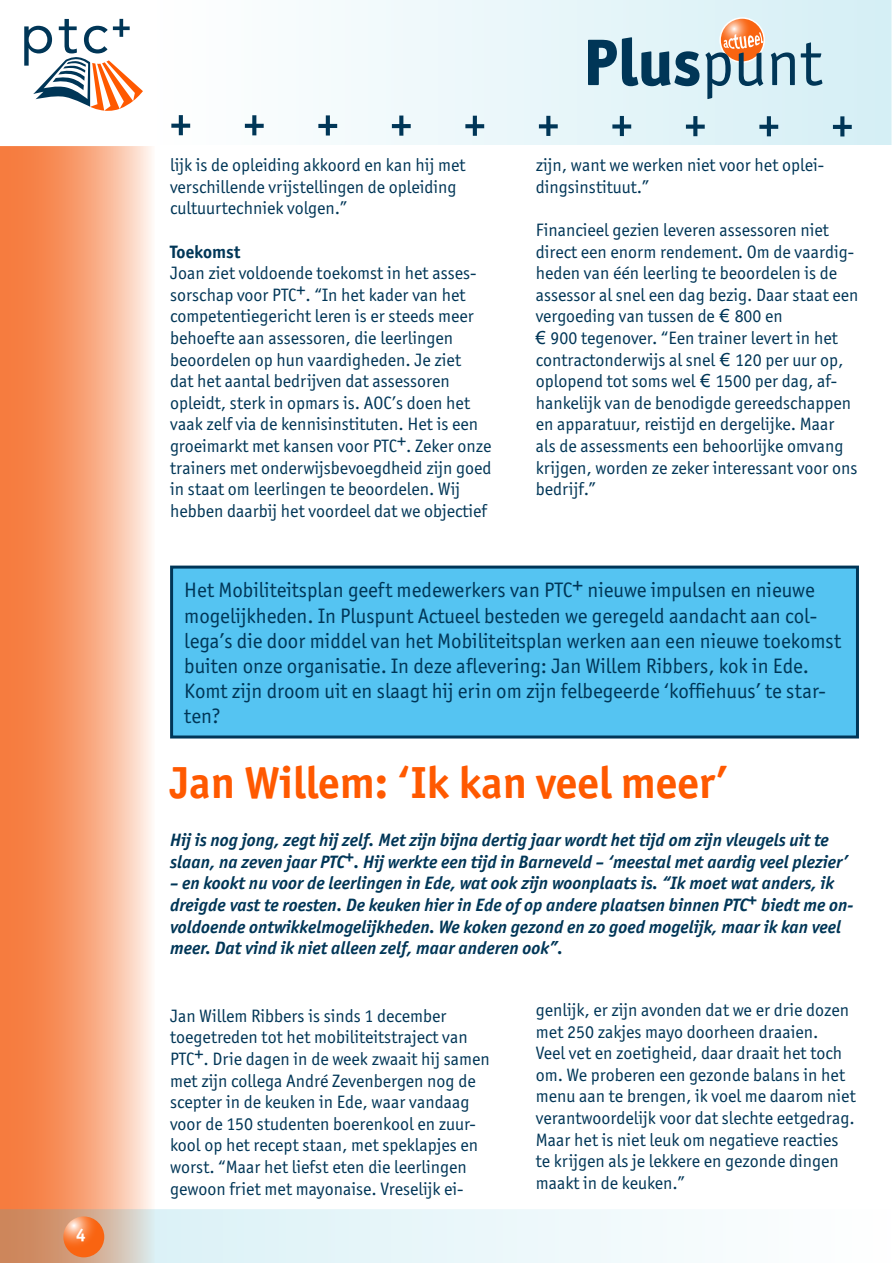
<style>
.page{position:relative;width:893px;height:1263px;background:#fff}
.page>*{position:absolute;margin:0;border:0;box-sizing:border-box;transform-origin:0 0}
.Alineastijl_1{font:700 45px "Officina Sans ITC";color:#ff5900}
.Alineastijl_1-2{font:21px/25.2px "Officina Sans ITC";color:#003657}
.Alineastijl_1-3{font:18px/21.6px "Officina Sans ITC";color:#003657}
.Alineastijl_1-4{font:italic 700 18px/21.6px "Officina Sans ITC";color:#003657}
.Alineastijl_1-5{font:700 18px "Officina Sans ITC";color:#003657}
.t1{font:700 18px "Officina Sans ITC";color:#fff}
.s1{font-family:"Arial"}
</style>
<div class="page">
<div style="left:153px;top:0;width:738px;height:145px;background:linear-gradient(to right,#fff,#d5eff5)"></div>
<svg style="left:720px;top:18px;width:44px;height:44px"></svg>
<div style="left:719px;top:17px;width:46px;height:46px;border:2px solid #fff;border-radius:50%"></div>
<svg style="left:171px;top:115px;width:19px;height:20px"></svg>
<svg style="left:245px;top:115px;width:19px;height:20px"></svg>
<svg style="left:318px;top:115px;width:19px;height:21px"></svg>
<svg style="left:392px;top:116px;width:19px;height:20px"></svg>
<svg style="left:465px;top:116px;width:19px;height:20px"></svg>
<svg style="left:539px;top:116px;width:19px;height:20px"></svg>
<svg style="left:612px;top:116px;width:19px;height:20px"></svg>
<svg style="left:686px;top:116px;width:19px;height:20px"></svg>
<svg style="left:759px;top:116px;width:19px;height:20px"></svg>
<svg style="left:833px;top:116px;width:19px;height:20px"></svg>
<svg style="left:0;top:146px;width:152px;height:1063px;background:#f8a176"></svg>
<svg style="left:0;top:1209px;width:684px;height:54px"></svg>
<svg style="left:24px;top:19px;width:119px;height:92px"></svg>
<svg style="left:63px;top:1216px;width:41px;height:41px"></svg>
<div style="left:172px;top:567px;width:685px;height:170px;background:#55c4f2"></div>
<div style="left:170px;top:566px;width:689px;height:172px;border:3px solid #003657"></div>
<div style="left:588px;top:36px;width:111px;height:50px;background:#e3f4f8"></div>
<svg style="left:705px;top:32px;width:59px;height:67px;background:#e6d7ca"></svg>
<svg style="left:771px;top:52px;width:24px;height:33px"></svg>
<svg style="left:801px;top:42px;width:21px;height:44px"></svg>
<p class="t1" style="left:76px;top:1224px;width:11px">4</p>
<p class="Alineastijl_1-3" style="left:170px;top:154px;width:297px">lijk is de opleiding akkoord en kan hij met verschillende vrijstellingen de opleiding cultuurtechniek volgen.”</p>
<p class="Alineastijl_1-5" style="left:170px;top:240px;width:72px">Toekomst</p>
<p class="Alineastijl_1-3" style="left:170px;top:262px;width:323px">Joan ziet voldoende toekomst in het asses&shy;sorschap voor PTC+. “In het kader van het competentiegericht leren is er steeds meer behoefte aan assessoren, die leerlingen beoordelen op hun vaardigheden. Je ziet<br>dat het aantal bedrijven dat assessoren opleidt, sterk in opmars is. AOC’s doen het vaak zelf via de kennisinstituten. Het is een groeimarkt met kansen voor PTC+. Zeker onze trainers met onderwijsbevoegdheid zijn goed in staat om leerlingen te beoordelen. Wij hebben daarbij het voordeel dat we objectief</p>
<p class="Alineastijl_1-3" style="left:536px;top:154px;width:290px">zijn, want we werken niet voor het oplei&shy;dingsinstituut.”</p>
<p class="Alineastijl_1-3" style="left:536px;top:219px;width:324px">Financieel gezien leveren assessoren niet direct een enorm rendement. Om de vaardig&shy;heden van één leerling te beoordelen is de assessor al snel een dag bezig. Daar staat een vergoeding van tussen de <span class="s1">€</span> 800 en</p>
<p class="Alineastijl_1-3" style="left:536px;top:327px;width:323px"><span class="s1">€</span> 900 tegenover. “Een trainer levert in het contractonderwijs al snel <span class="s1">€</span> 120 per uur op, oplopend tot soms wel <span class="s1">€</span> 1500 per dag, af&shy;hankelijk van de benodigde gereedschappen en apparatuur, reistijd en dergelijke. Maar als de assessments een behoorlijke omvang krijgen, worden ze zeker interessant voor ons bedrijf.”</p>
<p class="Alineastijl_1-2" style="left:184px;top:577px;width:658px">Het Mobiliteitsplan geeft medewerkers van PTC+ nieuwe impulsen en nieuwe mogelijkheden. In Pluspunt Actueel besteden we geregeld aandacht aan col&shy;lega’s die door middel van het Mobiliteitsplan werken aan een nieuwe toekomst buiten onze organisatie. In deze aflevering: Jan Willem Ribbers, kok in Ede.<br>Komt zijn droom uit en slaagt hij erin om zijn felbegeerde ‘koffiehuus’ te star&shy;ten?</p>
<p class="Alineastijl_1" style="left:170px;top:755px;width:560px">Jan Willem: ‘Ik kan veel meer’</p>
<p class="Alineastijl_1-4" style="left:170px;top:829px;width:680px">Hij is nog jong, zegt hij zelf. Met zijn bijna dertig jaar wordt het tijd om zijn vleugels uit te slaan, na zeven jaar PTC+. Hij werkte een tijd in Barneveld – ‘meestal met aardig veel plezier’</p>
<p class="Alineastijl_1-4" style="left:170px;top:872px;width:685px">– en kookt nu voor de leerlingen in Ede, wat ook zijn woonplaats is. “Ik moet wat anders, ik dreigde vast te roesten. De keuken hier in Ede of op andere plaatsen binnen PTC+ biedt me on&shy;voldoende ontwikkelmogelijkheden. We koken gezond en zo goed mogelijk, maar ik kan veel meer. Dat vind ik niet alleen zelf, maar anderen ook”.</p>
<p class="Alineastijl_1-3" style="left:170px;top:1005px;width:321px">Jan Willem Ribbers is sinds 1 december toegetreden tot het mobiliteitstraject van PTC+. Drie dagen in de week zwaait hij samen met zijn collega André Zevenbergen nog de scepter in de keuken in Ede, waar vandaag voor de 150 studenten boerenkool en zuur&shy;kool op het recept staan, met speklapjes en worst. “Maar het liefst eten die leerlingen gewoon friet met mayonaise. Vreselijk ei-</p>
<p class="Alineastijl_1-3" style="left:536px;top:999px;width:321px">genlijk, er zijn avonden dat we er drie dozen met 250 zakjes mayo doorheen draaien.<br>Veel vet en zoetigheid, daar draait het toch om. We proberen een gezonde balans in het menu aan te brengen, ik voel me daarom niet verantwoordelijk voor dat slechte eetgedrag.<br>Maar het is niet leuk om negatieve reacties te krijgen als je lekkere en gezonde dingen maakt in de keuken.”</p>
</div>
